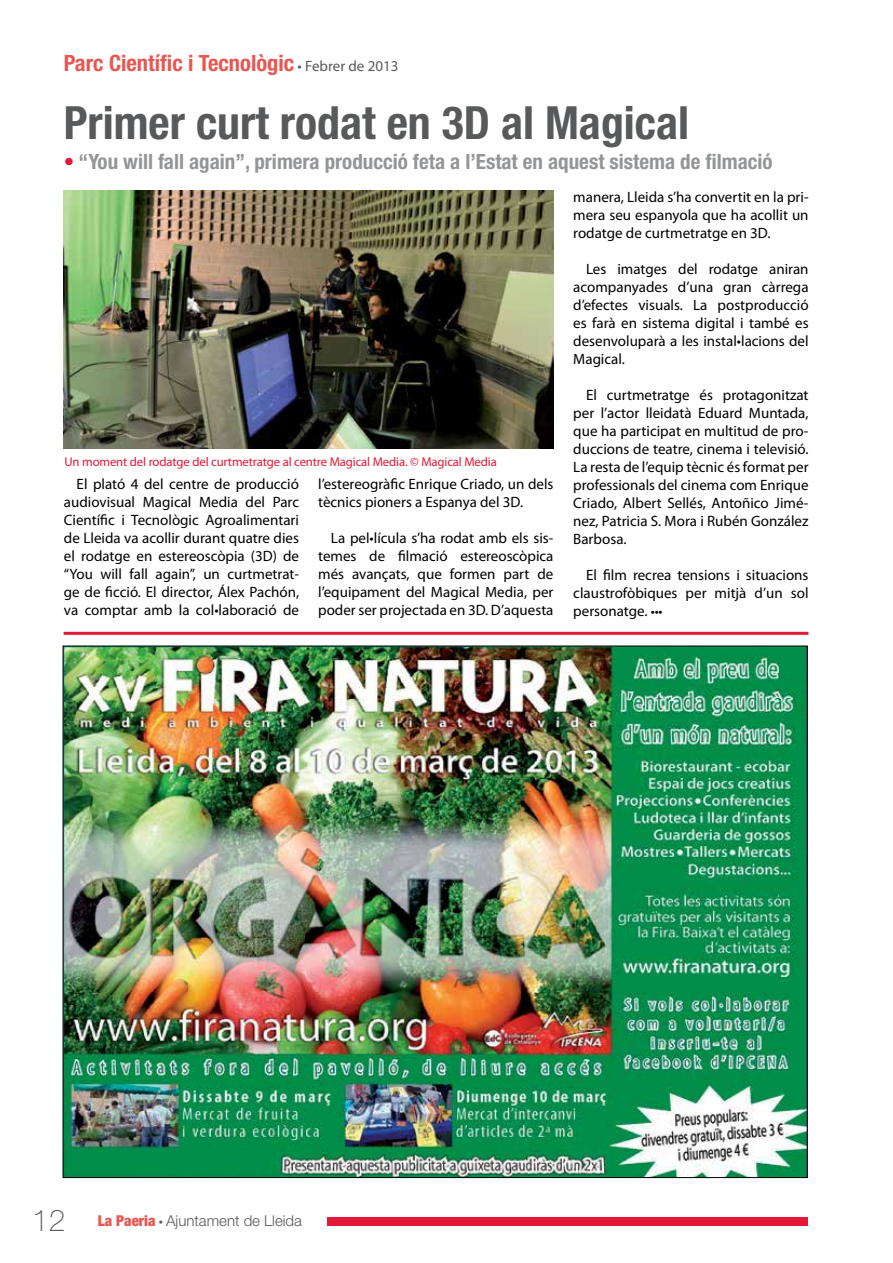
<style>
.page{position:relative;width:893px;height:1263px;background:#fff}
.page>*{position:absolute;margin:0;border:0;box-sizing:border-box;transform-origin:0 0}
.t1{font:700 condensed 45.75px "Helvetica Neue LT Std";color:#58595b}
.t2{font:700 condensed 22.5px "Helvetica Neue LT Std";color:#e85752}
.t3{font:700 condensed 21px "Helvetica Neue LT Std";color:#939598}
.t4{font:15px/18px "Myriad Pro";color:#000;text-align:justify}
.t5{font:300 15px "Helvetica Neue LT Std";color:#58595b}
.t6{font:12.75px "Myriad Pro";letter-spacing:-.01em;color:#e31837}
.s1{font-family:"Myriad Pro";font-weight:400;font-stretch:normal;font-size:15px;color:#58595b}
.s2{color:#e31837}
.s3{font-size:14.25px}
.s4{font-weight:100;font-size:30px}
.s5{font-weight:900;font-stretch:condensed;color:#e85752}
.s6{font-family:"Myriad Pro";font-weight:400}
</style>
<div class="page">
<div style="left:327px;top:1217px;width:481px;height:9px;background:#e31837"></div>
<hr style="left:64px;top:632px;width:744px;height:3px;background:#e31837">
<img style="left:64px;top:191px;width:489px;height:258px">
<img style="left:65px;top:648px;width:740px;height:528px">
<h2 class="t2" style="left:64px;top:50px;width:336px">Parc Científic i Tecnològic <span class="s1">• Febrer de 2013</span></h2>
<h1 class="t1" style="left:64px;top:95px;width:627px">Primer curt rodat en 3D al Magical</h1>
<h3 class="t3" style="left:64px;top:149px;width:710px"><span class="s2">•</span> “You will fall again”, primera producció feta a l’Estat en aquest sistema de filmació</h3>
<p class="t6" style="left:65px;top:453px;width:434px">Un moment del rodatge del curtmetratge al centre Magical Media. © Magical Media</p>
<p class="t4" style="left:64px;top:475px;width:237px;text-indent:13px">El plató 4 del centre de producció audiovisual Magical Media del Parc Científic i Tecnològic Agroalimentari de Lleida va acollir durant quatre dies el rodatge en estereoscòpia (3D) de “You will fall again”, un curtmetrat&shy;ge de ficció. El director, Álex Pachón, va comptar amb la col•laboració de</p>
<p class="t4" style="left:318px;top:475px;width:237px">l’estereogràfic Enrique Criado, un dels tècnics pioners a Espanya del 3D.</p>
<p class="t4" style="left:318px;top:529px;width:237px;text-indent:13px">La pel•lícula s’ha rodat amb els sis&shy;temes de filmació estereoscòpica més avançats, que formen part de l’equipament del Magical Media, per poder ser projectada en 3D. D’aquesta</p>
<p class="t4" style="left:573px;top:188px;width:237px">manera, Lleida s’ha convertit en la pri&shy;mera seu espanyola que ha acollit un rodatge de curtmetratge en 3D.</p>
<p class="t4" style="left:573px;top:260px;width:237px;text-indent:13px">Les imatges del rodatge aniran acompanyades d’una gran càrrega d’efectes visuals. La postproducció es farà en sistema digital i també es desenvoluparà a les instal•lacions del Magical.</p>
<p class="t4" style="left:573px;top:386px;width:237px;text-indent:13px">El curtmetratge és protagonitzat per l’actor lleidatà Eduard Muntada, que ha participat en multitud de pro&shy;duccions de teatre, cinema i televisió.<br>La resta de l’equip tècnic és format per professionals del cinema com Enrique Criado, Albert Sellés, Antoñico Jimé&shy;nez, Patricia S. Mora i Rubén González Barbosa.</p>
<p class="t4" style="left:573px;top:566px;width:237px;text-indent:13px">El film recrea tensions i situacions claustrofòbiques per mitjà d’un sol personatge. <span class="s3">•••</span></p>
<p class="t5" style="left:32px;top:1211px;width:271px"><span class="s4">12</span> <span class="s5">La Paeria</span> <span class="s6">•</span> Ajuntament de Lleida</p>
</div>
